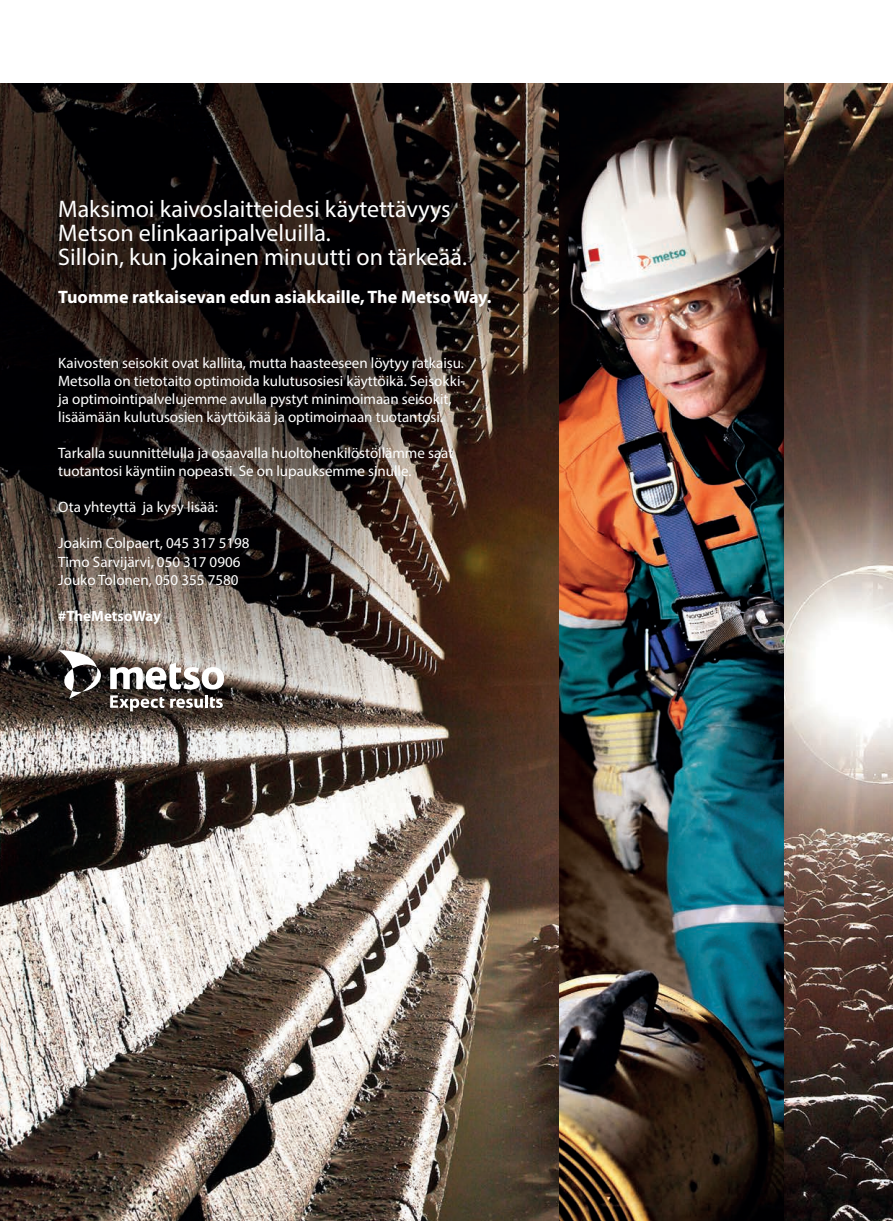
<style>
.page{position:relative;width:893px;height:1221px;background:#fff}
.page>*{position:absolute;margin:0;border:0;box-sizing:border-box;transform-origin:0 0}
.t1{font:24px/24px "Myriad Pro";color:#fff}
.t2{font:700 18px "Myriad Pro";color:#fff}
.t3{font:15px/18px "Myriad Pro";letter-spacing:-.005em;color:#fff}
.t4{font:700 15px "Myriad Pro";color:#fff}
</style>
<div class="page">
<img style="left:0;top:84px;width:893px;height:1136px">
<img style="left:560px;top:84px;width:223px;height:1136px">
<svg style="left:110px;top:662px;width:114px;height:27px"></svg>
<svg style="left:58px;top:650px;width:43px;height:48px"></svg>
<svg style="left:110px;top:695px;width:113px;height:16px"></svg>
<p class="t1" style="left:58px;top:196px;width:410px">Maksimoi kaivoslaitteidesi käytettävyys<br>Metson elinkaaripalveluilla.<br>Silloin, kun jokainen minuutti on tärkeää.</p>
<p class="t2" style="left:58px;top:285px;width:435px">Tuomme ratkaisevan edun asiakkaille, The Metso Way.</p>
<p class="t3" style="left:58px;top:353px;width:408px">Kaivosten seisokit ovat kalliita, mutta haasteeseen löytyy ratkaisu.<br>Metsolla on tietotaito optimoida kulutusosiesi käyttöikä. Seisokki&shy;ja optimointipalvelujemme avulla pystyt minimoimaan seisokit, lisäämään kulutusosien käyttöikää ja optimoimaan tuotantosi.</p>
<p class="t3" style="left:58px;top:444px;width:397px">Tarkalla suunnittelulla ja osaavalla huoltohenkilöstöllämme saat tuotantosi käyntiin nopeasti. Se on lupauksemme sinulle.</p>
<p class="t3" style="left:58px;top:498px;width:161px">Ota yhteyttä ja kysy lisää:</p>
<p class="t3" style="left:58px;top:534px;width:193px">Joakim Colpaert, 045 317 5198<br>Timo Sarvijärvi, 050 317 0906<br>Jouko Tolonen, 050 355 7580</p>
<p class="t4" style="left:58px;top:606px;width:104px">#TheMetsoWay</p>
</div>
